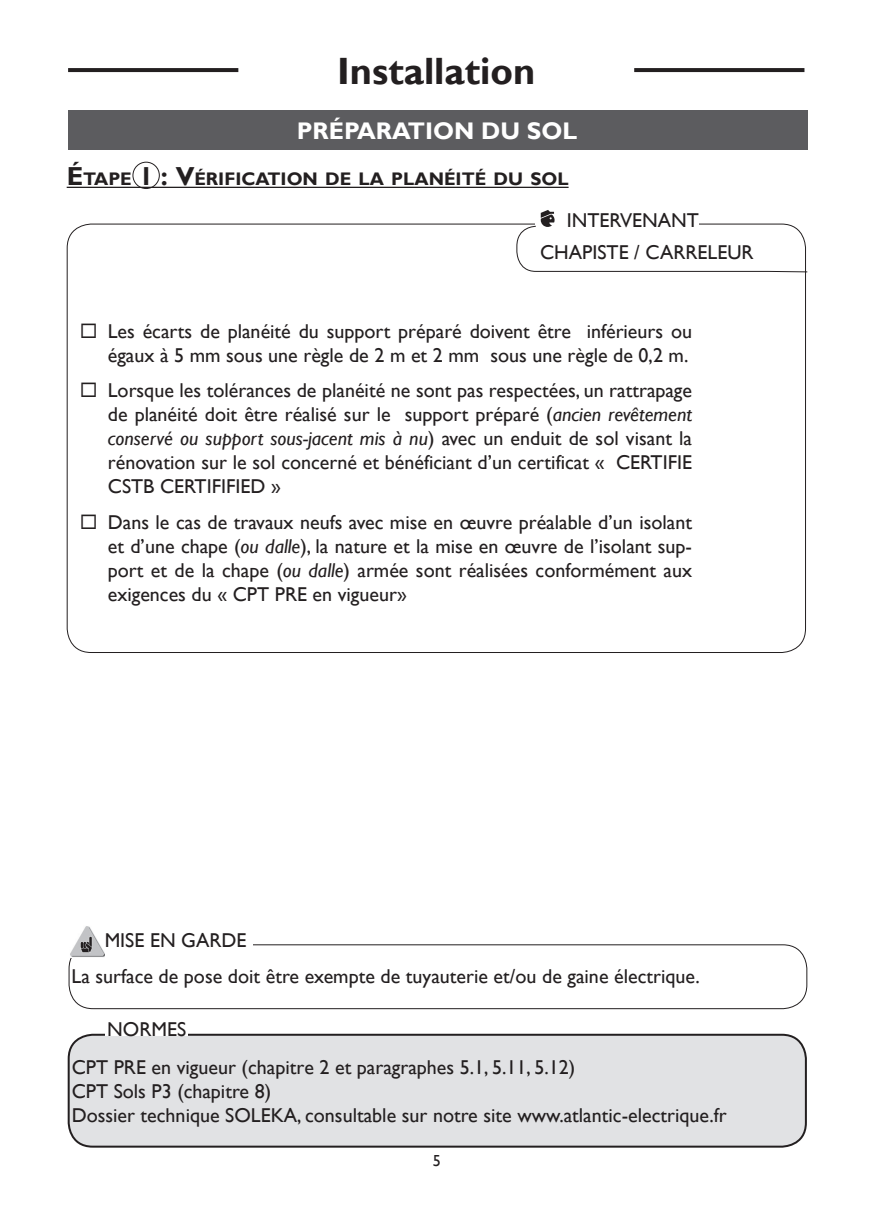
<style>
.page{position:relative;width:874px;height:1214px;background:#fff}
.page>*{position:absolute;margin:0;border:0;box-sizing:border-box;transform-origin:0 0}
.TITRE_1{font:700 38px "Gill Sans";color:#231f20}
.TITRE_2{font:700 24px "Gill Sans";color:#fff}
.TEXTE{font:20px/24px "Gill Sans";color:#231f20}
.TITRE_3{font:700 18.2px "Gill Sans";color:#231f20}
.t1{font:16px "Gill Sans";color:#231f20}
.s1{font-size:26px}
.s2{font-style:italic}
</style>
<div class="page">
<div style="left:69px;top:1034px;width:736px;height:112px;background:#e1e2e4;border-radius:24px"></div>
<div style="left:68px;top:1033px;width:738px;height:114px;border:2px solid #231f20;border-radius:24px"></div>
<div style="left:105px;top:1022px;width:82px;height:13px;background:#fff"></div>
<div style="left:68px;top:111px;width:738px;height:39px;background:#5c5c5f"></div>
<hr style="left:67px;top:187px;width:501px;height:1px;background:#231f20">
<div style="left:68px;top:944px;width:738px;height:65px;border:1px solid #231f20;border-radius:24px"></div>
<div style="left:67px;top:923px;width:186px;height:34px;background:#fff"></div>
<img style="left:70px;top:926px;width:35px;height:31px">
<div style="left:132px;top:162px;width:28px;height:27px;border:1px solid #231f20;border-radius:50%"></div>
<svg style="left:515px;top:210px;width:292px;height:63px"></svg>
<svg style="left:634px;top:68px;width:170px;height:4px"></svg>
<svg style="left:68px;top:68px;width:170px;height:4px"></svg>
<p class="TITRE_1" style="left:337px;top:49px;width:199px">Installation</p>
<p class="TITRE_2" style="left:296px;top:116px;width:282px">PRÉPARATION DU SOL</p>
<p class="TITRE_3" style="left:67px;top:168px;width:501px"><span class="s1">É</span>TAPE <span class="s1">1 : V</span>ÉRIFICATION DE LA PLANÉITÉ DU SOL</p>
<p class="TEXTE" style="left:566px;top:208px;width:133px">INTERVENANT</p>
<p class="TEXTE" style="left:540px;top:241px;width:215px">CHAPISTE / CARRELEUR</p>
<p class="TEXTE" style="left:108px;top:319px;width:585px">Les écarts de planéité du support préparé doivent être inférieurs ou égaux à 5 mm sous une règle de 2 m et 2 mm sous une règle de 0,2 m.</p>
<p class="TEXTE" style="left:108px;top:379px;width:585px;text-align:justify">Lorsque les tolérances de planéité ne sont pas respectées, un rattrapage de planéité doit être réalisé sur le support préparé (<span class="s2">ancien revêtement conservé ou support sous-jacent mis à nu</span>) avec un enduit de sol visant la rénovation sur le sol concerné et bénéficiant d’un certificat « CERTIFIE CSTB CERTIFIFIED »</p>
<p class="TEXTE" style="left:108px;top:510px;width:585px;text-align:justify">Dans le cas de travaux neufs avec mise en œuvre préalable d’un isolant et d’une chape (<span class="s2">ou dalle</span>), la nature et la mise en œuvre de l’isolant sup&shy;port et de la chape (<span class="s2">ou dalle</span>) armée sont réalisées conformément aux exigences du « CPT PRE en vigueur»</p>
<p class="TEXTE" style="left:105px;top:928px;width:143px">MISE EN GARDE</p>
<p class="TEXTE" style="left:71px;top:964px;width:629px">La surface de pose doit être exempte de tuyauterie et/ou de gaine électrique.</p>
<p class="TEXTE" style="left:107px;top:1017px;width:80px">NORMES</p>
<p class="TEXTE" style="left:72px;top:1055px;width:656px">CPT PRE en vigueur (chapitre 2 et paragraphes 5.1, 5.11, 5.12)<br>CPT Sols P3 (chapitre 8)<br>Dossier technique SOLEKA, consultable sur notre site www .atlantic-electrique .fr</p>
<p class="t1" style="left:433px;top:1150px;width:9px">5</p>
</div>
